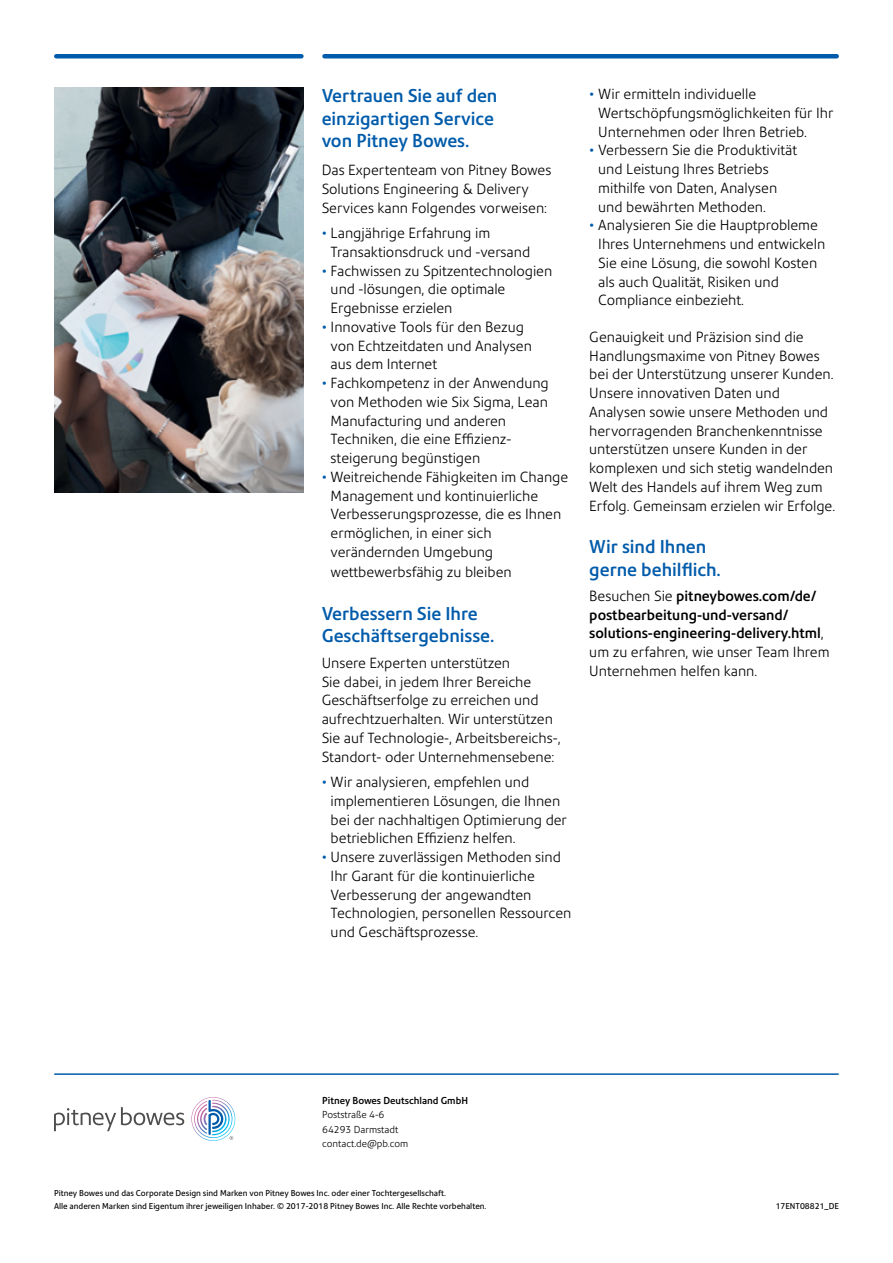
<style>
.page{position:relative;width:893px;height:1263px;background:#fff}
.page>*{position:absolute;margin:0;border:0;box-sizing:border-box;transform-origin:0 0}
.t1{font:500 18px/22.5px "Precision Sans";color:#005baa}
.t2{font:300 14.25px/18.8px "Precision Sans";color:#000}
.t3{font:500 14.25px/18.8px "Precision Sans";color:#000}
.t4{font:300 9.75px/14.2px "Precision Sans";color:#000}
.t5{font:500 9.75px "Precision Sans";color:#000}
.t6{font:8.25px/12.8px "Precision Sans";color:#000}
.s1{color:#005baa}
.s2{font-weight:300}
</style>
<div class="page">
<img style="left:54px;top:88px;width:250px;height:405px">
<div style="left:324px;top:54px;width:513px;height:5px;background:#005baa"></div>
<div style="left:56px;top:54px;width:245px;height:5px;background:#005baa"></div>
<hr style="left:55px;top:1073px;width:783px;height:2px;background:#005baa">
<svg style="left:54px;top:1107px;width:130px;height:24px"></svg>
<svg style="left:191px;top:1097px;width:44px;height:44px"></svg>
<p class="t1" style="left:322px;top:84px;width:177px">Vertrauen Sie auf den einzigartigen Service von Pitney Bowes.</p>
<p class="t2" style="left:322px;top:161px;width:231px">Das Expertenteam von Pitney Bowes<br>Solutions Engineering &amp; Delivery<br>Services kann Folgendes vorweisen:</p>
<p class="t2" style="left:331px;top:224px;width:201px;text-indent:-9px"><span class="s1">•</span> Langjährige Erfahrung im<br>Transaktionsdruck und -versand</p>
<p class="t2" style="left:331px;top:261px;width:223px;text-indent:-9px"><span class="s1">•</span> Fachwissen zu Spitzentechnologien und -lösungen, die optimale<br>Ergebnisse erzielen</p>
<p class="t2" style="left:331px;top:317px;width:203px;text-indent:-9px"><span class="s1">•</span> Innovative Tools für den Bezug von Echtzeitdaten und Analysen aus dem Internet</p>
<p class="t2" style="left:331px;top:374px;width:220px;text-indent:-9px"><span class="s1">•</span> Fachkompetenz in der Anwendung von Methoden wie Six Sigma, Lean<br>Manufacturing und anderen<br>Techniken, die eine Effizienz&shy;steigerung begünstigen</p>
<p class="t2" style="left:331px;top:467px;width:239px;text-indent:-9px"><span class="s1">•</span> Weitreichende Fähigkeiten im Change<br>Management und kontinuierliche<br>Verbesserungsprozesse, die es Ihnen ermöglichen, in einer sich verändernden Umgebung</p>
<p class="t2" style="left:331px;top:563px;width:183px">wettbewerbsfähig zu bleiben</p>
<p class="t1" style="left:322px;top:602px;width:174px">Verbessern Sie Ihre<br>Geschäftsergebnisse.</p>
<p class="t2" style="left:322px;top:653px;width:240px">Unsere Experten unterstützen<br>Sie dabei, in jedem Ihrer Bereiche Geschäftserfolge zu erreichen und aufrechtzuerhalten. Wir unterstützen Sie auf Technologie-, Arbeitsbereichs-, Standort- oder Unternehmensebene:</p>
<p class="t2" style="left:331px;top:773px;width:238px;text-indent:-9px"><span class="s1">•</span> Wir analysieren, empfehlen und implementieren Lösungen, die Ihnen bei der nachhaltigen Optimierung der betrieblichen Effizienz helfen.</p>
<p class="t2" style="left:331px;top:848px;width:242px;text-indent:-9px"><span class="s1">•</span> Unsere zuverlässigen Methoden sind Ihr Garant für die kontinuierliche Verbesserung der angewandten Technologien, personellen Ressourcen und Geschäftsprozesse.</p>
<p class="t2" style="left:598px;top:85px;width:236px;text-indent:-9px"><span class="s1">•</span> Wir ermitteln individuelle<br>Wertschöpfungsmöglichkeiten für Ihr<br>Unternehmen oder Ihren Betrieb.</p>
<p class="t2" style="left:598px;top:141px;width:200px;text-indent:-9px"><span class="s1">•</span> Verbessern Sie die Produktivität und Leistung Ihres Betriebs mithilfe von Daten, Analysen und bewährten Methoden.</p>
<p class="t2" style="left:598px;top:216px;width:228px;text-indent:-9px"><span class="s1">•</span> Analysieren Sie die Hauptprobleme<br>Ihres Unternehmens und entwickeln<br>Sie eine Lösung, die sowohl Kosten als auch Qualität, Risiken und<br>Compliance einbezieht.</p>
<p class="t2" style="left:589px;top:327px;width:247px">Genauigkeit und Präzision sind die Handlungsmaxime von Pitney Bowes bei der Unterstützung unserer Kunden.<br>Unsere innovativen Daten und Analysen sowie unsere Methoden und hervorragenden Branchenkenntnisse unterstützen unsere Kunden in der komplexen und sich stetig wandelnden Welt des Handels auf ihrem Weg zum Erfolg. Gemeinsam erzielen wir Erfolge.</p>
<p class="t1" style="left:589px;top:536px;width:133px">Wir sind Ihnen gerne behilflich.</p>
<p class="t3" style="left:589px;top:586px;width:242px"><span class="s2">Besuchen Sie</span> pitneybowes.com/de/ postbearbeitung-und-versand/ solutions-engineering-delivery.html<span class="s2">, um zu erfahren, wie unser Team Ihrem Unternehmen helfen kann.</span></p>
<p class="t5" style="left:322px;top:1095px;width:147px">Pitney Bowes Deutschland GmbH</p>
<p class="t4" style="left:322px;top:1108px;width:88px">Poststraße 4-6<br>64293 Darmstadt contact.de@pb.com</p>
<p class="t6" style="left:54px;top:1187px;width:434px">Pitney Bowes und das Corporate Design sind Marken von Pitney Bowes Inc. oder einer Tochtergesellschaft.<br>Alle anderen Marken sind Eigentum ihrer jeweiligen Inhaber. © 2017-2018 Pitney Bowes Inc. Alle Rechte vorbehalten.</p>
<p class="t6" style="left:776px;top:1199px;width:65px">17ENT08821_DE</p>
</div>
